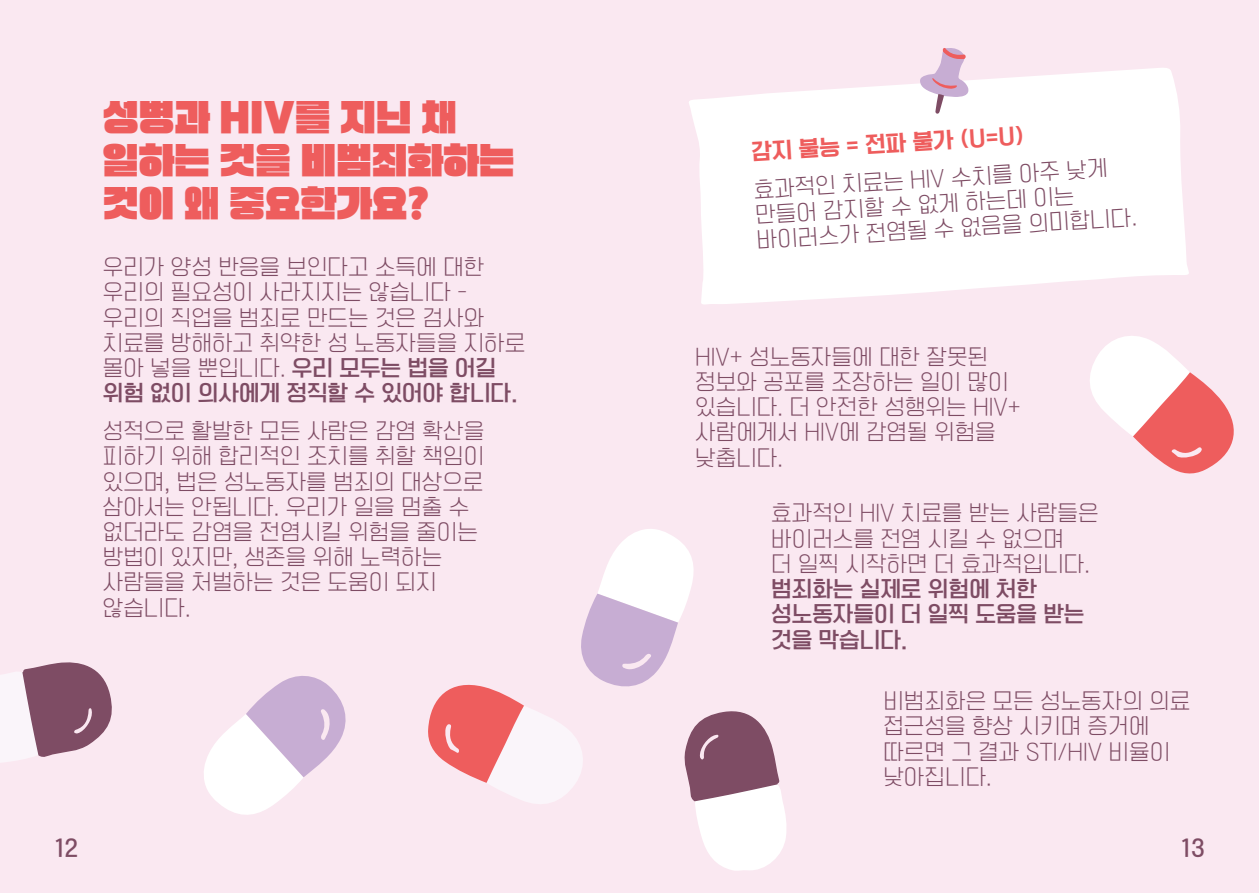
<style>
.page{position:relative;width:1259px;height:893px;background:#fae8f1}
.page>*{position:absolute;margin:0;border:0;box-sizing:border-box;transform-origin:0 0}
.t1{font:36px/43.2px "TT Supersize Bk";letter-spacing:-.01em;color:#ee5d5d}
.t2{font:21px/25.2px "TT Omni Gothic L";color:#7e4c64}
.t3{font:21px/25.2px "TT Omni Gothic B";color:#7e4c64}
.t4{font:21px "TT Omni Gothic H";color:#ee5d5d}
.s1{font-family:"TT Omni Gothic B"}
</style>
<div class="page">
<svg style="left:689px;top:68px;width:500px;height:237px;fill:#fff"></svg>
<svg style="left:428px;top:529px;width:358px;height:342px"></svg>
<svg style="left:0;top:662px;width:112px;height:100px"></svg>
<svg style="left:204px;top:676px;width:142px;height:139px"></svg>
<svg style="left:1090px;top:336px;width:144px;height:138px"></svg>
<svg style="left:919px;top:48px;width:51px;height:66px"></svg>
<h1 class="t1" style="left:103px;top:98px;width:413px">성병과 HIV를 지닌 채 일하는 것을 비범죄화하는 것이 왜 중요한가요?</h1>
<p class="t2" style="left:103px;top:256px;width:424px">우리가 양성 반응을 보인다고 소득에 대한 우리의 필요성이 사라지지는 않습니다 - 우리의 직업을 범죄로 만드는 것은 검사와 치료를 방해하고 취약한 성 노동자들을 지하로 몰아 넣을 뿐입니다. <span class="s1">우리 모두는 법을 어길</span></p>
<p class="t3" style="left:103px;top:382px;width:416px">위험 없이 의사에게 정직할 수 있어야 합니다.</p>
<p class="t2" style="left:103px;top:419px;width:383px">성적으로 활발한 모든 사람은 감염 확산을 피하기 위해 합리적인 조치를 취할 책임이 있으며, 법은 성노동자를 범죄의 대상으로 삼아서는 안됩니다. 우리가 일을 멈출 수 없더라도 감염을 전염시킬 위험을 줄이는 방법이 있지만, 생존을 위해 노력하는 사람들을 처벌하는 것은 도움이 되지 않습니다.</p>
<p class="t4" style="left:750px;top:143px;width:274px;rotate:-4deg">감지 불능 = 전파 불가 (U=U)</p>
<p class="t2" style="left:752px;top:180px;width:382px;rotate:-4deg">효과적인 치료는 HIV 수치를 아주 낮게 만들어 감지할 수 없게 하는데 이는 바이러스가 전염될 수 없음을 의미합니다.</p>
<p class="t2" style="left:695px;top:345px;width:327px">HIV+ 성노동자들에 대한 잘못된 정보와 공포를 조장하는 일이 많이 있습니다. 더 안전한 성행위는 HIV+ 사람에게서 HIV에 감염될 위험을 낮춥니다.</p>
<p class="t2" style="left:771px;top:502px;width:329px">효과적인 HIV 치료를 받는 사람들은 바이러스를 전염 시킬 수 없으며<br>더 일찍 시작하면 더 효과적입니다.</p>
<p class="t3" style="left:771px;top:578px;width:315px">범죄화는 실제로 위험에 처한 성노동자들이 더 일찍 도움을 받는 것을 막습니다.</p>
<p class="t2" style="left:883px;top:689px;width:309px">비범죄화은 모든 성노동자의 의료 접근성을 향상 시키며 증거에 따르면 그 결과 STI/HIV 비율이 낮아집니다.</p>
<p class="t3" style="left:54px;top:836px;width:26px">12</p>
<p class="t3" style="left:1180px;top:836px;width:26px">13</p>
</div>
